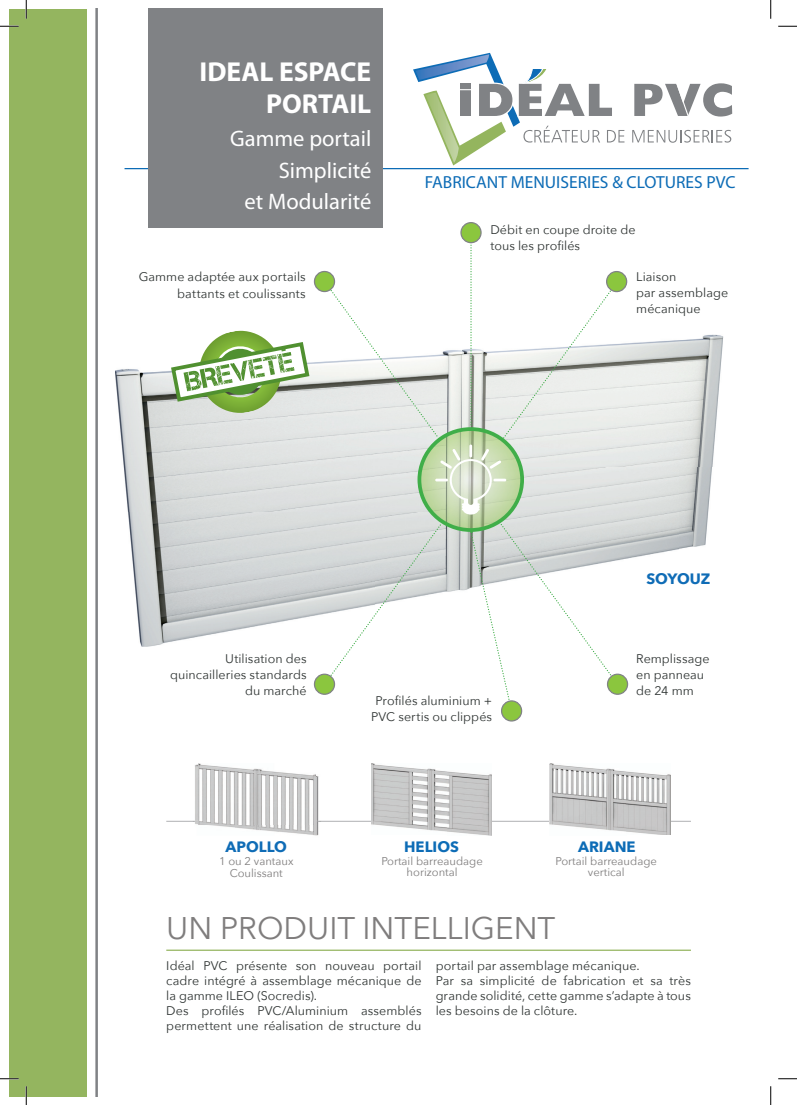
<style>
.page{position:relative;width:797px;height:1105px;background:#fff}
.page>*{position:absolute;margin:0;border:0;box-sizing:border-box;transform-origin:0 0}
.t1{font:31.25px "Avenir Next";color:#7f7d7d}
.t2{font:700 27.5px/31.2px "Myriad Pro";color:#fff;text-align:right}
.t3{font:22.5px/31.2px "Myriad Pro";color:#fff;text-align:right}
.t4{font:17.5px "Myriad Pro";color:#0d6cb6}
.t5{font:700 15px "Avenir Next";color:#0d6cb6}
.t6{font:700 15px "Avenir Next";color:#0f6cb6}
.t7{font:12.5px/16.2px "Avenir Next";color:#2e3332}
.t8{font:11.25px/11.2px "Avenir Next";color:#7f7d7d;text-align:center}
</style>
<div class="page">
<svg style="left:166px;top:821px;width:525px;height:1px"></svg>
<svg style="left:95px;top:9px;width:53px;height:1087px"></svg>
<svg style="left:166px;top:949px;width:525px;height:2px"></svg>
<img style="left:115px;top:334px;width:210px;height:179px">
<img style="left:618px;top:334px;width:105px;height:134px">
<img style="left:506px;top:468px;width:206px;height:93px">
<img style="left:115px;top:513px;width:391px;height:134px">
<hr style="left:124px;top:168px;width:624px;height:1px;background:#0d6cb6">
<div style="left:148px;top:9px;width:234px;height:219px;background:#808285"></div>
<div style="left:9px;top:9px;width:77px;height:1087px;background:#94b55f"></div>
<svg style="left:632px;top:130px;width:99px;height:13px"></svg>
<svg style="left:634px;top:83px;width:99px;height:34px"></svg>
<svg style="left:413px;top:53px;width:211px;height:112px"></svg>
<svg style="left:324px;top:522px;width:119px;height:162px"></svg>
<div style="left:461px;top:223px;width:20px;height:20px;background:#8bc63e;border-radius:50%"></div>
<div style="left:460px;top:222px;width:21px;height:21px;border:1px solid #808285;border-radius:50%"></div>
<img style="left:419px;top:429px;width:103px;height:101px;border-radius:50%">
<div style="left:607px;top:674px;width:20px;height:20px;background:#8bc63e;border-radius:50%"></div>
<div style="left:607px;top:674px;width:21px;height:21px;border:1px solid #808285;border-radius:50%"></div>
<div style="left:314px;top:674px;width:20px;height:20px;background:#8bc63e;border-radius:50%"></div>
<div style="left:314px;top:674px;width:21px;height:21px;border:1px solid #808285;border-radius:50%"></div>
<svg style="left:325px;top:234px;width:293px;height:281px"></svg>
<svg style="left:470px;top:522px;width:148px;height:189px"></svg>
<div style="left:606px;top:272px;width:20px;height:20px;background:#8bc63e;border-radius:50%"></div>
<div style="left:606px;top:271px;width:21px;height:21px;border:1px solid #808285;border-radius:50%"></div>
<div style="left:501px;top:701px;width:20px;height:20px;background:#8bc63e;border-radius:50%"></div>
<div style="left:501px;top:700px;width:21px;height:21px;border:1px solid #808285;border-radius:50%"></div>
<div style="left:314px;top:271px;width:20px;height:20px;background:#8bc63e;border-radius:50%"></div>
<div style="left:314px;top:271px;width:21px;height:21px;border:1px solid #808285;border-radius:50%"></div>
<svg style="left:169px;top:330px;width:142px;height:86px"></svg>
<img style="left:371px;top:764px;width:121px;height:71px">
<img style="left:549px;top:764px;width:121px;height:71px">
<img style="left:195px;top:763px;width:124px;height:15px">
<img style="left:193px;top:778px;width:42px;height:50px">
<img style="left:278px;top:778px;width:43px;height:58px">
<img style="left:235px;top:824px;width:43px;height:8px">
<img style="left:198px;top:764px;width:117px;height:60px">
<svg style="left:0;top:25px;width:19px;height:2px"></svg>
<svg style="left:778px;top:25px;width:19px;height:2px"></svg>
<svg style="left:0;top:1078px;width:19px;height:1px"></svg>
<svg style="left:778px;top:1078px;width:19px;height:1px"></svg>
<svg style="left:25px;top:0;width:2px;height:19px"></svg>
<svg style="left:25px;top:1086px;width:2px;height:19px"></svg>
<svg style="left:770px;top:0;width:1px;height:19px"></svg>
<svg style="left:770px;top:1086px;width:1px;height:19px"></svg>
<h2 class="t2" style="left:200px;top:59px;width:173px">IDEAL ESPACE<br>PORTAIL</h2>
<h3 class="t3" style="left:230px;top:125px;width:143px">Gamme portail<br>Simplicité<br>et Modularité</h3>
<p class="t7" style="left:139px;top:269px;width:168px;text-align:right">Gamme adaptée aux portails battants et coulissants</p>
<h3 class="t4" style="left:425px;top:175px;width:312px">FABRICANT MENUISERIES &amp; CLOTURES PVC</h3>
<p class="t7" style="left:490px;top:222px;width:147px">Débit en coupe droite de tous les profilés</p>
<p class="t7" style="left:636px;top:269px;width:93px">Liaison<br>par assemblage mécanique</p>
<p class="t5" style="left:646px;top:569px;width:66px">SOYOUZ</p>
<p class="t7" style="left:170px;top:650px;width:138px;text-align:right">Utilisation des quincailleries standards du marché</p>
<p class="t6" style="left:225px;top:837px;width:63px">APOLLO</p>
<p class="t8" style="left:219px;top:856px;width:76px">1 ou 2 vantaux</p>
<p class="t8" style="left:230px;top:867px;width:55px">Coulissant</p>
<p class="t7" style="left:371px;top:693px;width:122px;text-align:center">Profilés aluminium +<br>PVC sertis ou clippés</p>
<p class="t7" style="left:636px;top:650px;width:75px">Remplissage en panneau de 24 mm</p>
<p class="t5" style="left:404px;top:837px;width:56px">HELIOS</p>
<p class="t5" style="left:578px;top:837px;width:59px">ARIANE</p>
<p class="t8" style="left:381px;top:856px;width:103px">Portail barreaudage horizontal</p>
<p class="t8" style="left:555px;top:856px;width:103px">Portail barreaudage vertical</p>
<h1 class="t1" style="left:166px;top:907px;width:390px">UN PRODUIT INTELLIGENT</h1>
<p class="t7" style="left:166px;top:958px;width:257px;line-height:15px">Idéal PVC présente son nouveau portail cadre intégré à assemblage mécanique de la gamme ILEO (Socredis).<br>Des profilés PVC/Aluminium assemblés permettent une réalisation de structure du</p>
<p class="t7" style="left:436px;top:958px;width:257px;line-height:15px">portail par assemblage mécanique.<br>Par sa simplicité de fabrication et sa très grande solidité, cette gamme s’adapte à tous les besoins de la clôture.</p>
</div>
